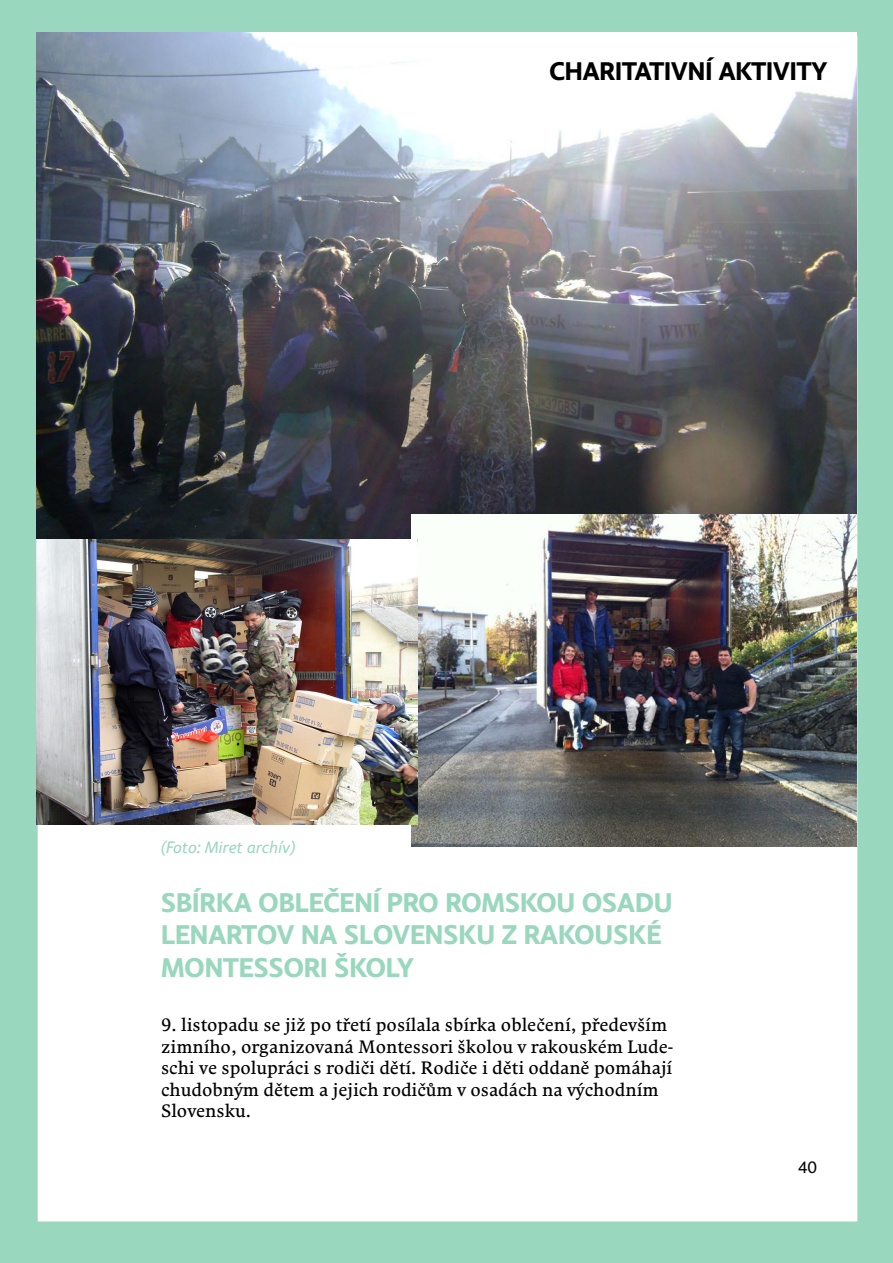
<style>
.page{position:relative;width:893px;height:1263px;background:#99d7be}
.page>*{position:absolute;margin:0;border:0;box-sizing:border-box;transform-origin:0 0}
.t1{font:700 27px/32.4px "Comenia Sans";color:#99d7be}
.t2{font:700 25.5px "Comenia Sans";color:#000}
.t3{font:18px/21.6px "Comenia Serif";color:#000}
.t4{font:italic 16.5px "Comenia Sans";color:#99d7be}
.t5{font:16.5px "Comenia Sans";color:#000}
</style>
<div class="page">
<div style="left:38px;top:36px;width:819px;height:1185px;background:#fff"></div>
<img style="left:36px;top:33px;width:821px;height:615px">
<img style="left:412px;top:514px;width:444px;height:332px">
<img style="left:36px;top:539px;width:381px;height:285px">
<p class="t2" style="left:549px;top:55px;width:279px">CHARITATIVNÍ AKTIVITY</p>
<p class="t4" style="left:161px;top:836px;width:136px">(Foto: Miret archív)</p>
<p class="t1" style="left:161px;top:887px;width:513px">SBÍRKA OBLEČENÍ PRO ROMSKOU OSADU<br>LENARTOV NA SLOVENSKU Z RAKOUSKÉ<br>MONTESSORI ŠKOLY</p>
<p class="t3" style="left:161px;top:1013px;width:514px">9. listopadu se již po třetí posílala sbírka oblečení, především zimního, organizovaná Montessori školou v rakouském Lude&shy;schi ve spolupráci s rodiči dětí. Rodiče i děti oddaně pomáhají chudobným dětem a jejich rodičům v osadách na východním Slovensku.</p>
<p class="t5" style="left:798px;top:1157px;width:20px">40</p>
</div>
